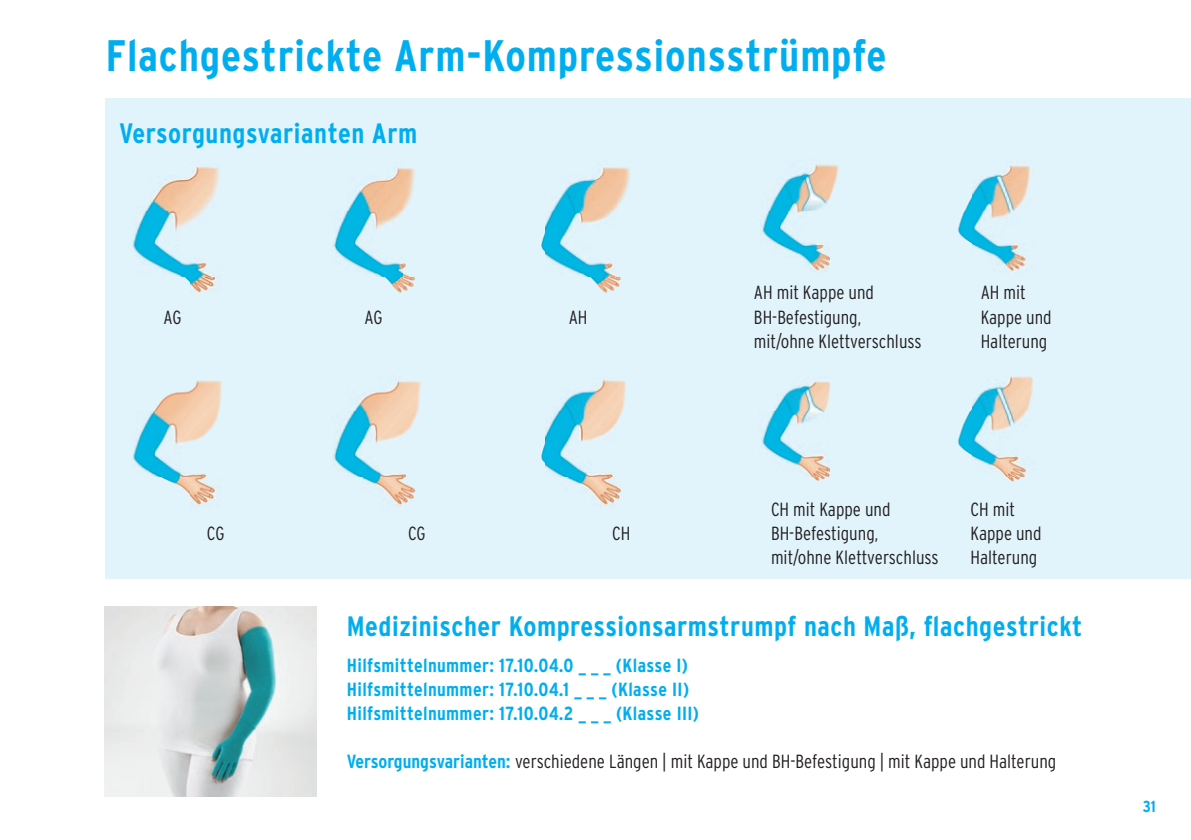
<style>
.page{position:relative;width:1191px;height:840px;background:#fff}
.page>*{position:absolute;margin:0;border:0;box-sizing:border-box;transform-origin:0 0}
.t1{font:700 condensed 44px "Interstate";letter-spacing:.02em;color:#00aeef}
.t2{font:700 condensed 28px "Interstate";letter-spacing:.02em;color:#00aeef}
.t3{font:300 condensed 19px/24px "Interstate";color:#231f20}
.t4{font:700 condensed 19px/24px "Interstate";letter-spacing:.02em;color:#00aeef}
.t5{font:700 condensed 16px "Interstate";color:#00aeef}
.s1{font-weight:700;color:#00aeef}
</style>
<div class="page">
<div style="left:105px;top:98px;width:1086px;height:480px;background:#e1f4fc"></div>
<img style="left:133px;top:164px;width:901px;height:343px">
<img style="left:105px;top:606px;width:211px;height:189px">
<h1 class="t1" style="left:106px;top:32px;width:782px">Flachgestrickte Arm-Kompressionsstrümpfe</h1>
<h2 class="t2" style="left:119px;top:118px;width:300px">Versorgungsvarianten Arm</h2>
<p class="t3" style="left:163px;top:305px;width:19px">AG</p>
<p class="t3" style="left:364px;top:305px;width:19px">AG</p>
<p class="t3" style="left:569px;top:305px;width:20px">AH</p>
<p class="t3" style="left:207px;top:521px;width:19px">CG</p>
<p class="t3" style="left:408px;top:521px;width:19px">CG</p>
<p class="t3" style="left:612px;top:521px;width:20px">CH</p>
<p class="t3" style="left:754px;top:281px;width:169px">AH mit Kappe und<br>BH-Befestigung, mit/ohne Klettverschluss</p>
<p class="t3" style="left:980px;top:281px;width:73px">AH mit<br>Kappe und<br>Halterung</p>
<p class="t3" style="left:771px;top:497px;width:169px">CH mit Kappe und<br>BH-Befestigung, mit/ohne Klettverschluss</p>
<p class="t3" style="left:970px;top:497px;width:73px">CH mit<br>Kappe und<br>Halterung</p>
<h2 class="t2" style="left:347px;top:610px;width:737px">Medizinischer Kompressionsarmstrumpf nach Maß, flachgestrickt</h2>
<p class="t4" style="left:347px;top:653px;width:354px">Hilfsmittelnummer: 17.10.04.0 _ _ _ (Klasse I)<br>Hilfsmittelnummer: 17.10.04.1 _ _ _ (Klasse II)<br>Hilfsmittelnummer: 17.10.04.2 _ _ _ (Klasse III)</p>
<p class="t3" style="left:347px;top:749px;width:711px"><span class="s1">Versorgungsvarianten:</span> verschiedene Längen | mit Kappe und BH-Befestigung | mit Kappe und Halterung</p>
<p class="t5" style="left:1142px;top:797px;width:15px">31</p>
</div>
